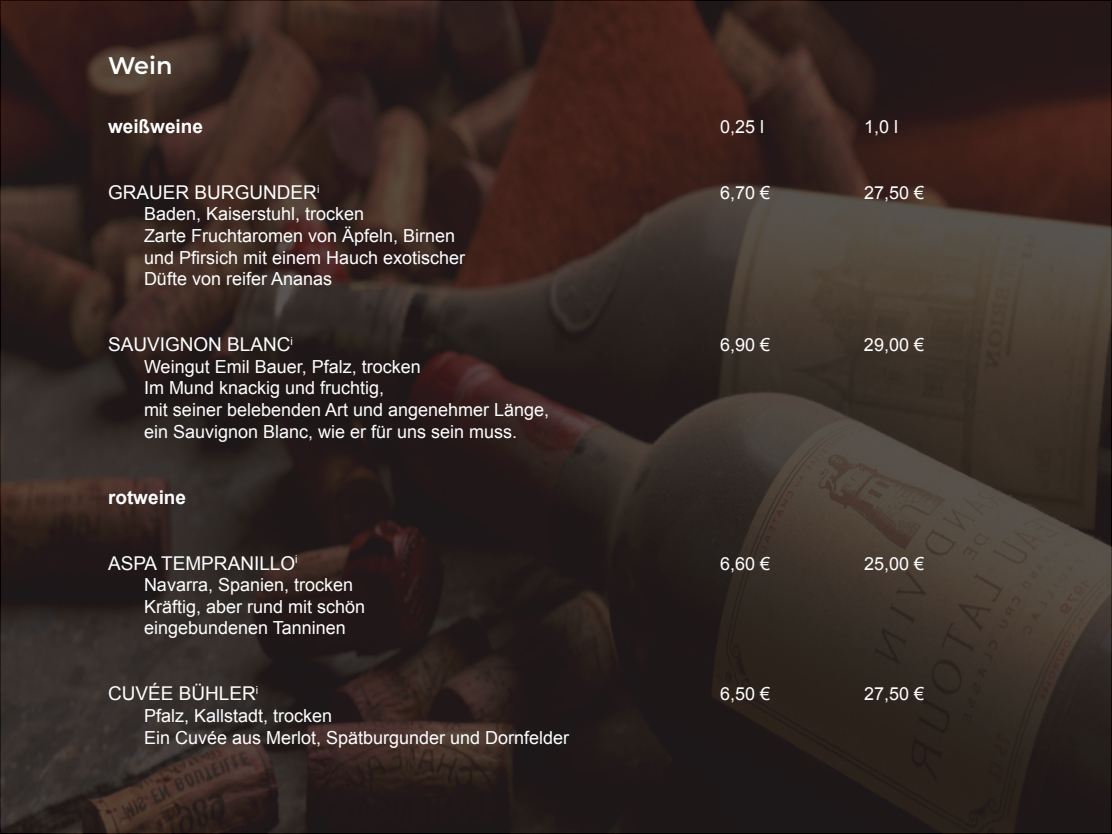
<style>
.page{position:relative;width:1112px;height:834px;background:#fff}
.page>*{position:absolute;margin:0;border:0;box-sizing:border-box;transform-origin:0 0}
.t1{font:600 24px "Montserrat";color:#fff}
.t2{font:19px "Arial";color:#fff}
.t3{font:700 19px "Arial";color:#fff}
.t4{font:18px "Arial";color:#fff}
</style>
<div class="page">
<img style="left:0;top:0;width:1112px;height:834px">
<p class="t1" style="left:108px;top:49px;width:66px">Wein</p>
<p class="t3" style="left:108px;top:114px;width:97px">weißweine</p>
<p class="t4" style="left:720px;top:115px;width:46px">0,25 l</p>
<p class="t4" style="left:864px;top:115px;width:36px">1,0 l</p>
<p class="t2" style="left:108px;top:180px;width:213px">GRAUER BURGUNDER<sup>i</sup></p>
<p class="t4" style="left:720px;top:181px;width:52px">6,70 €</p>
<p class="t4" style="left:864px;top:181px;width:62px">27,50 €</p>
<p class="t4" style="left:144px;top:202px;width:222px">Baden, Kaiserstuhl, trocken</p>
<p class="t4" style="left:144px;top:224px;width:313px">Zarte Fruchtaromen von Äpfeln, Birnen</p>
<p class="t4" style="left:144px;top:246px;width:323px">und Pfirsich mit einem Hauch exotischer</p>
<p class="t4" style="left:144px;top:267px;width:190px">Düfte von reifer Ananas</p>
<p class="t2" style="left:108px;top:332px;width:187px">SAUVIGNON BLANC<sup>i</sup></p>
<p class="t4" style="left:720px;top:333px;width:52px">6,90 €</p>
<p class="t4" style="left:864px;top:333px;width:62px">29,00 €</p>
<p class="t4" style="left:144px;top:355px;width:278px">Weingut Emil Bauer, Pfalz, trocken</p>
<p class="t4" style="left:144px;top:376px;width:242px">Im Mund knackig und fruchtig,</p>
<p class="t4" style="left:144px;top:398px;width:407px">mit seiner belebenden Art und angenehmer Länge,</p>
<p class="t4" style="left:144px;top:420px;width:375px">ein Sauvignon Blanc, wie er für uns sein muss.</p>
<p class="t3" style="left:108px;top:484px;width:80px">rotweine</p>
<p class="t2" style="left:108px;top:551px;width:191px">ASPA TEMPRANILLO<sup>i</sup></p>
<p class="t4" style="left:720px;top:552px;width:52px">6,60 €</p>
<p class="t4" style="left:864px;top:552px;width:62px">25,00 €</p>
<p class="t4" style="left:144px;top:573px;width:211px">Navarra, Spanien, trocken</p>
<p class="t4" style="left:144px;top:595px;width:223px">Kräftig, aber rund mit schön</p>
<p class="t4" style="left:144px;top:616px;width:203px">eingebundenen Tanninen</p>
<p class="t2" style="left:108px;top:681px;width:152px">CUVÉE BÜHLER<sup>i</sup></p>
<p class="t4" style="left:720px;top:682px;width:52px">6,50 €</p>
<p class="t4" style="left:864px;top:682px;width:62px">27,50 €</p>
<p class="t4" style="left:144px;top:704px;width:190px">Pfalz, Kallstadt, trocken</p>
<p class="t4" style="left:144px;top:726px;width:427px">Ein Cuvée aus Merlot, Spätburgunder und Dornfelder</p>
</div>
